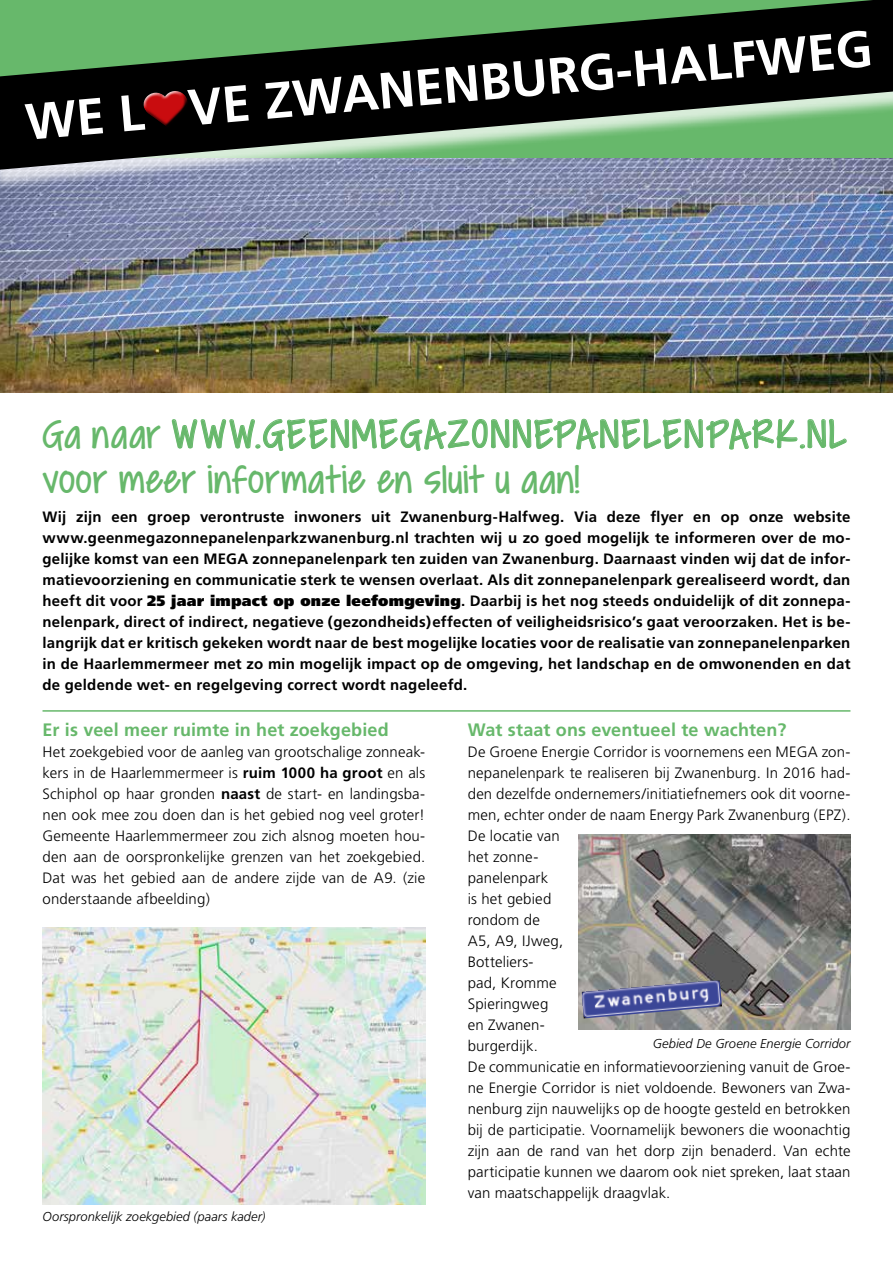
<style>
.page{position:relative;width:893px;height:1263px;background:#fff}
.page>*{position:absolute;margin:0;border:0;box-sizing:border-box;transform-origin:0 0}
.t1{font:700 51px "Frutiger";color:#fff}
.t2{font:45px/45px "Covered By Your Grace";letter-spacing:.035em;color:#67b86b}
.t3{font:700 18px "Frutiger";letter-spacing:.01em;color:#67b86b}
.t4{font:300 15px/21px "Frutiger";letter-spacing:.01em;color:#000;text-align:justify}
.t5{font:700 15px/21px "Frutiger";letter-spacing:.015em;color:#000;text-align:justify}
.t6{font:italic 300 12.9px "Frutiger";letter-spacing:.005em;color:#000}
.t7{font:700 11.85px "Calibri";color:#000}
.t8{font:9.3px "Calibri";color:#000}
.s1{font-weight:900}
.s2{font-weight:700}
.s3{font-weight:700;color:#7030a0}
</style>
<div class="page">
<img style="left:0;top:191px;width:893px;height:202px">
<hr style="left:43px;top:710px;width:807px;height:2px;background:#67b86b">
<div style="left:0;top:0;width:893px;height:191px;background:#fff;opacity:.75"></div>
<svg style="left:0;top:0;width:893px;height:170px;background:#39553c"></svg>
<div style="left:145px;top:92px;width:47px;height:39px;background:#000"></div>
<svg style="left:140px;top:89px;width:51px;height:43px"></svg>
<img style="left:578px;top:834px;width:272px;height:195px">
<img style="left:582px;top:980px;width:140px;height:38px">
<img style="left:43px;top:927px;width:382px;height:277px">
<h1 class="t1" style="left:23px;top:92px;width:851px;rotate:-5deg">WE L VE ZWANENBURG-HALFWEG</h1>
<h2 class="t2" style="left:43px;top:415px;width:806px">Ga naar WWW.GEENMEGAZONNEPANELENPARK.NL voor meer informatie en sluit u aan!</h2>
<p class="t5" style="left:43px;top:506px;width:809px">Wij zijn een groep verontruste inwoners uit Zwanenburg-Halfweg. Via deze flyer en op onze website www.geenmegazonnepanelenparkzwanenburg.nl trachten wij u zo goed mogelijk te informeren over de mo&shy;gelijke komst van een MEGA zonnepanelenpark ten zuiden van Zwanenburg. Daarnaast vinden wij dat de infor&shy;matievoorziening en communicatie sterk te wensen overlaat. Als dit zonnepanelenpark gerealiseerd wordt, dan heeft dit voor <span class="s1">25 jaar impact op onze leefomgeving</span>. Daarbij is het nog steeds onduidelijk of dit zonnepa&shy;nelenpark, direct of indirect, negatieve (gezondheids)effecten of veiligheidsrisico’s gaat veroorzaken. Het is be&shy;langrijk dat er kritisch gekeken wordt naar de best mogelijke locaties voor de realisatie van zonnepanelenparken in de Haarlemmermeer met zo min mogelijk impact op de omgeving, het landschap en de omwonenden en dat de geldende wet- en regelgeving correct wordt nageleefd.</p>
<p class="t3" style="left:43px;top:720px;width:348px">Er is veel meer ruimte in het zoekgebied</p>
<p class="t4" style="left:43px;top:742px;width:384px">Het zoekgebied voor de aanleg van grootschalige zonneak&shy;kers in de Haarlemmermeer is <span class="s2">ruim 1000 ha groot</span> en als Schiphol op haar gronden <span class="s2">naast</span> de start- en landingsba&shy;nen ook mee zou doen dan is het gebied nog veel groter!<br>Gemeente Haarlemmermeer zou zich alsnog moeten hou&shy;den aan de oorspronkelijke grenzen van het zoekgebied.<br>Dat was het gebied aan de andere zijde van de A9. (zie onderstaande afbeelding)</p>
<p class="t3" style="left:468px;top:720px;width:320px">Wat staat ons eventueel te wachten?</p>
<p class="t4" style="left:468px;top:742px;width:384px;text-align:left">De Groene Energie Corridor is voornemens een MEGA zon&shy;nepanelenpark te realiseren bij Zwanenburg. In 2016 had&shy;den dezelfde ondernemers/initiatiefnemers ook dit voorne&shy;men, echter onder de naam Energy Park Zwanenburg (EPZ).<br>De locatie van<br>het zonne-<br>panelenpark<br>is het gebied<br>rondom de<br>A5, A9, IJweg,<br>Botteliers-<br>pad, Kromme<br>Spieringweg<br>en Zwanen-<br>burgerdijk.<br>De communicatie en informatievoorziening vanuit de Groe&shy;ne Energie Corridor is niet voldoende. Bewoners van Zwa&shy;nenburg zijn nauwelijks op de hoogte gesteld en betrokken bij de participatie. Voornamelijk bewoners die woonachtig zijn aan de rand van het dorp zijn benaderd. Van echte participatie kunnen we daarom ook niet spreken, laat staan van maatschappelijk draagvlak.</p>
<p class="t7" style="left:42px;top:804px;width:34px">Bijlage</p>
<p class="t8" style="left:42px;top:830px;width:371px">In onderstaande figuur een kaartje waarin de aangepaste grenzen van het zoekgebied Zonnecarré</p>
<p class="t8" style="left:42px;top:852px;width:267px">N205 dat door dit amendement buiten het zoekgebied komt te vallen.</p>
<p class="t8" style="left:42px;top:875px;width:225px">In <span class="s3">paars</span> de originele grens van het zoekgebied Zonnecarré.</p>
<p class="t6" style="left:653px;top:1036px;width:199px">Gebied De Groene Energie Corridor</p>
<p class="t6" style="left:43px;top:1209px;width:224px">Oorspronkelijk zoekgebied (paars kader)</p>
</div>
